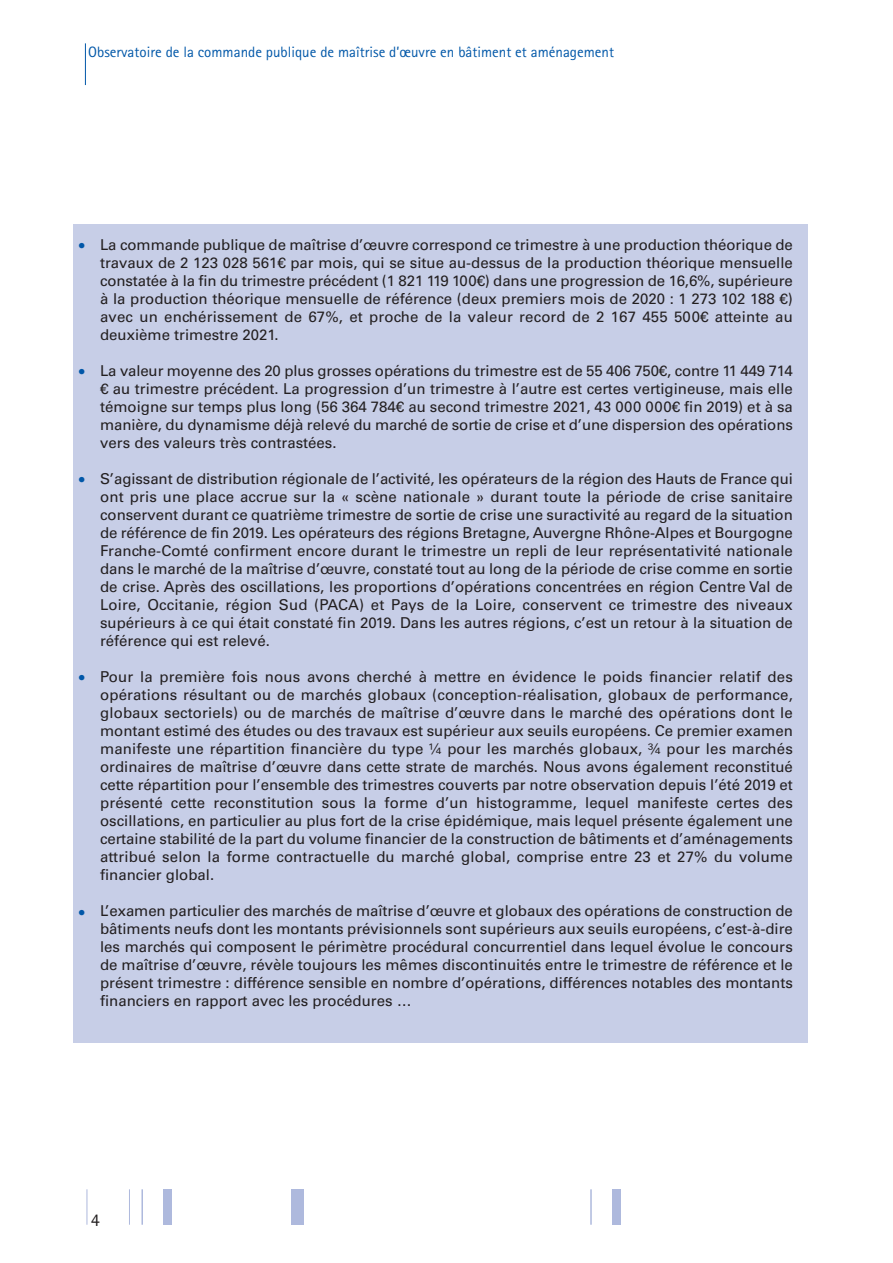
<style>
.page{position:relative;width:893px;height:1263px;background:#fff}
.page>*{position:absolute;margin:0;border:0;box-sizing:border-box;transform-origin:0 0}
.t1{font:18px "Agfa Rotis Sans Serif";color:#231f20}
.t2{font:15px/18px "Univers LT";color:#231f20;text-align:justify}
.t3{font:15px "Agfa Rotis Sans Serif";color:#0157a8}
.t4{font:15px "Univers LT";color:#0157a8}
</style>
<div class="page">
<hr style="left:85px;top:43px;width:1px;height:42px;background:#0157a8">
<div style="left:612px;top:1189px;width:9px;height:36px;background:#aeb9dd"></div>
<hr style="left:590px;top:1189px;width:2px;height:36px;background:#aeb9dd">
<div style="left:291px;top:1189px;width:13px;height:36px;background:#aeb9dd"></div>
<div style="left:163px;top:1189px;width:9px;height:36px;background:#aeb9dd"></div>
<hr style="left:87px;top:1189px;width:1px;height:36px;background:#aeb9dd">
<hr style="left:129px;top:1189px;width:1px;height:36px;background:#aeb9dd">
<hr style="left:141px;top:1189px;width:2px;height:36px;background:#aeb9dd">
<div style="left:85px;top:224px;width:723px;height:818px;background:#c7cee7"></div>
<div style="left:73px;top:224px;width:21px;height:819px;background:#c7cee7"></div>
<p class="t3" style="left:88px;top:43px;width:527px">Observatoire de la commande publique de maîtrise d’oeuvre en bâtiment et aménagement</p>
<p class="t4" style="left:79px;top:237px;width:7px">•</p>
<p class="t4" style="left:79px;top:363px;width:7px">•</p>
<p class="t4" style="left:79px;top:471px;width:7px">•</p>
<p class="t4" style="left:79px;top:669px;width:7px">•</p>
<p class="t4" style="left:79px;top:903px;width:7px">•</p>
<p class="t2" style="left:100px;top:236px;width:694px">La commande publique de maîtrise d’œuvre correspond ce trimestre à une production théorique de travaux de 2 123 028 561€ par mois, qui se situe au-dessus de la production théorique mensuelle constatée à la fin du trimestre précédent (1 821 119 100€) dans une progression de 16,6%, supérieure à la production théorique mensuelle de référence (deux premiers mois de 2020 : 1 273 102 188 €) avec un enchérissement de 67%, et proche de la valeur record de 2 167 455 500€ atteinte au deuxième trimestre 2021.</p>
<p class="t2" style="left:100px;top:362px;width:694px">La valeur moyenne des 20 plus grosses opérations du trimestre est de 55 406 750€, contre 11 449 714 € au trimestre précédent. La progression d’un trimestre à l’autre est certes vertigineuse, mais elle témoigne sur temps plus long (56 364 784€ au second trimestre 2021, 43 000 000€ fin 2019) et à sa manière, du dynamisme déjà relevé du marché de sortie de crise et d’une dispersion des opérations vers des valeurs très contrastées.</p>
<p class="t2" style="left:100px;top:470px;width:694px">S’agissant de distribution régionale de l’activité, les opérateurs de la région des Hauts de France qui ont pris une place accrue sur la « scène nationale » durant toute la période de crise sanitaire conservent durant ce quatrième trimestre de sortie de crise une suractivité au regard de la situation de référence de fin 2019. Les opérateurs des régions Bretagne, Auvergne Rhône-Alpes et Bourgogne Franche-Comté confirment encore durant le trimestre un repli de leur représentativité nationale dans le marché de la maîtrise d’œuvre, constaté tout au long de la période de crise comme en sortie de crise. Après des oscillations, les proportions d’opérations concentrées en région Centre Val de Loire, Occitanie, région Sud (PACA) et Pays de la Loire, conservent ce trimestre des niveaux supérieurs à ce qui était constaté fin 2019. Dans les autres régions, c’est un retour à la situation de référence qui est relevé.</p>
<p class="t2" style="left:100px;top:668px;width:694px">Pour la première fois nous avons cherché à mettre en évidence le poids financier relatif des opérations résultant ou de marchés globaux (conception-réalisation, globaux de performance, globaux sectoriels) ou de marchés de maîtrise d’œuvre dans le marché des opérations dont le montant estimé des études ou des travaux est supérieur aux seuils européens. Ce premier examen manifeste une répartition financière du type ¼ pour les marchés globaux, ¾ pour les marchés ordinaires de maîtrise d’œuvre dans cette strate de marchés. Nous avons également reconstitué cette répartition pour l’ensemble des trimestres couverts par notre observation depuis l’été 2019 et présenté cette reconstitution sous la forme d’un histogramme, lequel manifeste certes des oscillations, en particulier au plus fort de la crise épidémique, mais lequel présente également une certaine stabilité de la part du volume financier de la construction de bâtiments et d’aménagements attribué selon la forme contractuelle du marché global, comprise entre 23 et 27% du volume financier global.</p>
<p class="t2" style="left:100px;top:902px;width:694px">L’examen particulier des marchés de maîtrise d’œuvre et globaux des opérations de construction de bâtiments neufs dont les montants prévisionnels sont supérieurs aux seuils européens, c’est-à-dire les marchés qui composent le périmètre procédural concurrentiel dans lequel évolue le concours de maîtrise d’œuvre, révèle toujours les mêmes discontinuités entre le trimestre de référence et le présent trimestre : différence sensible en nombre d’opérations, différences notables des montants financiers en rapport avec les procédures …</p>
<p class="t1" style="left:91px;top:1210px;width:10px">4</p>
</div>
